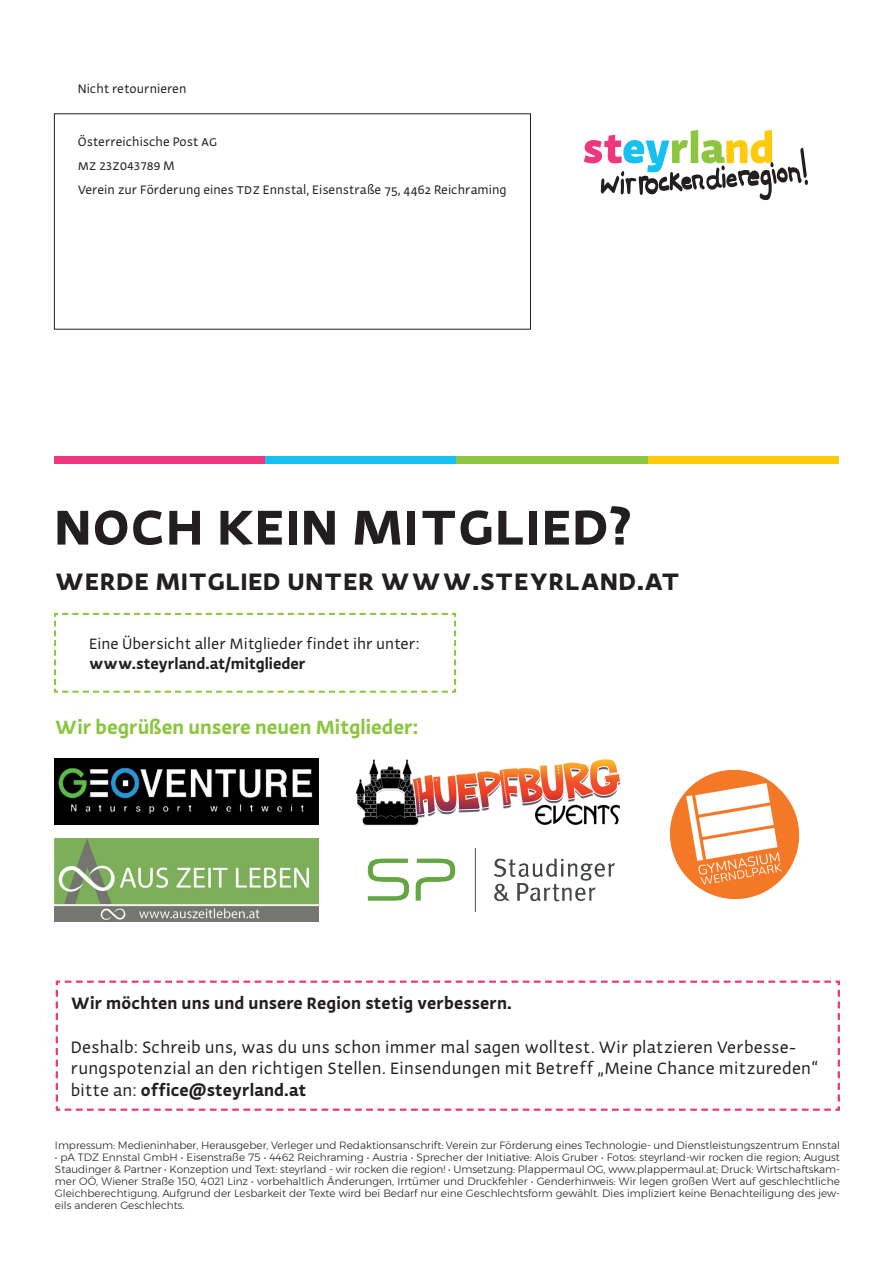
<style>
.page{position:relative;width:893px;height:1263px;background:#fff}
.page>*{position:absolute;margin:0;border:0;box-sizing:border-box;transform-origin:0 0}
.t1{font:700 59.1px "Actium";letter-spacing:.01em;color:#231f20}
.t2{font:700 28.8px "Actium";letter-spacing:.01em;color:#231f20}
.t3{font:700 21px "Actium";color:#8bc63e}
.t4{font:18px/21.6px "Actium";letter-spacing:.01em;color:#231f20}
.t5{font:700 18px "Actium";letter-spacing:.01em;color:#231f20}
.t6{font:16.5px "Actium";color:#231f20}
.t7{font:700 16.5px "Actium";color:#231f20}
.t8{font:13.5px/24px "Actium";color:#231f20}
.t9{font:300 10.5px/12px "Montserrat";color:#231f20;text-align:justify}
.s1{font-weight:700}
</style>
<div class="page">
<svg style="left:584px;top:130px;width:224px;height:71px"></svg>
<div style="left:54px;top:113px;width:477px;height:217px;border:1px solid #231f20"></div>
<svg style="left:54px;top:612px;width:403px;height:81px"></svg>
<div style="left:54px;top:456px;width:211px;height:7px;background:#ef377f"></div>
<div style="left:648px;top:456px;width:191px;height:7px;background:#feca0a"></div>
<div style="left:265px;top:456px;width:191px;height:7px;background:#15c0f2"></div>
<div style="left:456px;top:456px;width:192px;height:7px;background:#8bc63e"></div>
<svg style="left:55px;top:980px;width:785px;height:131px"></svg>
<img style="left:54px;top:758px;width:265px;height:66px">
<img style="left:356px;top:759px;width:264px;height:67px">
<img style="left:54px;top:838px;width:265px;height:84px">
<img style="left:670px;top:769px;width:130px;height:131px">
<img style="left:367px;top:849px;width:248px;height:62px">
<p class="t8" style="left:78px;top:76px;width:110px">Nicht retournieren</p>
<p class="t8" style="left:78px;top:129px;width:430px">Österreichische Post AG<br>MZ 23Z043789 M<br>Verein zur Förderung eines TDZ Ennstal, Eisenstraße 75, 4462 Reichraming</p>
<h1 class="t1" style="left:54px;top:475px;width:579px">NOCH KEIN MITGLIED?</h1>
<h2 class="t2" style="left:55px;top:556px;width:626px">WERDE MITGLIED UNTER WWW.STEYRLAND.AT</h2>
<h3 class="t6" style="left:89px;top:631px;width:332px">Eine Übersicht aller Mitglieder findet ihr unter:</h3>
<h3 class="t7" style="left:89px;top:649px;width:218px">www.steyrland.at/mitglieder</h3>
<h3 class="t3" style="left:55px;top:709px;width:365px">Wir begrüßen unsere neuen Mitglieder:</h3>
<h3 class="t5" style="left:71px;top:988px;width:443px">Wir möchten uns und unsere Region stetig verbessern.</h3>
<h3 class="t4" style="left:71px;top:1035px;width:749px">Deshalb: Schreib uns, was du uns schon immer mal sagen wolltest. Wir platzieren Verbesse&shy;rungspotenzial an den richtigen Stellen. Einsendungen mit Betreff „Meine Chance mitzureden“ bitte an: <span class="s1">office@steyrland.at</span></h3>
<p class="t9" style="left:55px;top:1139px;width:786px">Impressum: Medieninhaber, Herausgeber, Verleger und Redaktionsanschrift: Verein zur Förderung eines Technologie- und Dienstleistungszentrum Ennstal</p>
<p class="t9" style="left:55px;top:1151px;width:787px">• pA TDZ Ennstal GmbH • Eisenstraße 75 • 4462 Reichraming • Austria • Sprecher der Initiative: Alois Gruber • Fotos: steyrland-wir rocken die region; August Staudinger &amp; Partner • Konzeption und Text: steyrland - wir rocken die region! • Umsetzung: Plappermaul OG, www.plappermaul.at; Druck: Wirtschaftskam&shy;mer OÖ, Wiener Straße 150, 4021 Linz • vorbehaltlich Änderungen, Irrtümer und Druckfehler • Genderhinweis: Wir legen großen Wert auf geschlechtliche Gleichberechtigung. Aufgrund der Lesbarkeit der Texte wird bei Bedarf nur eine Geschlechtsform gewählt. Dies impliziert keine Benachteiligung des jew&shy;eils anderen Geschlechts.</p>
</div>
